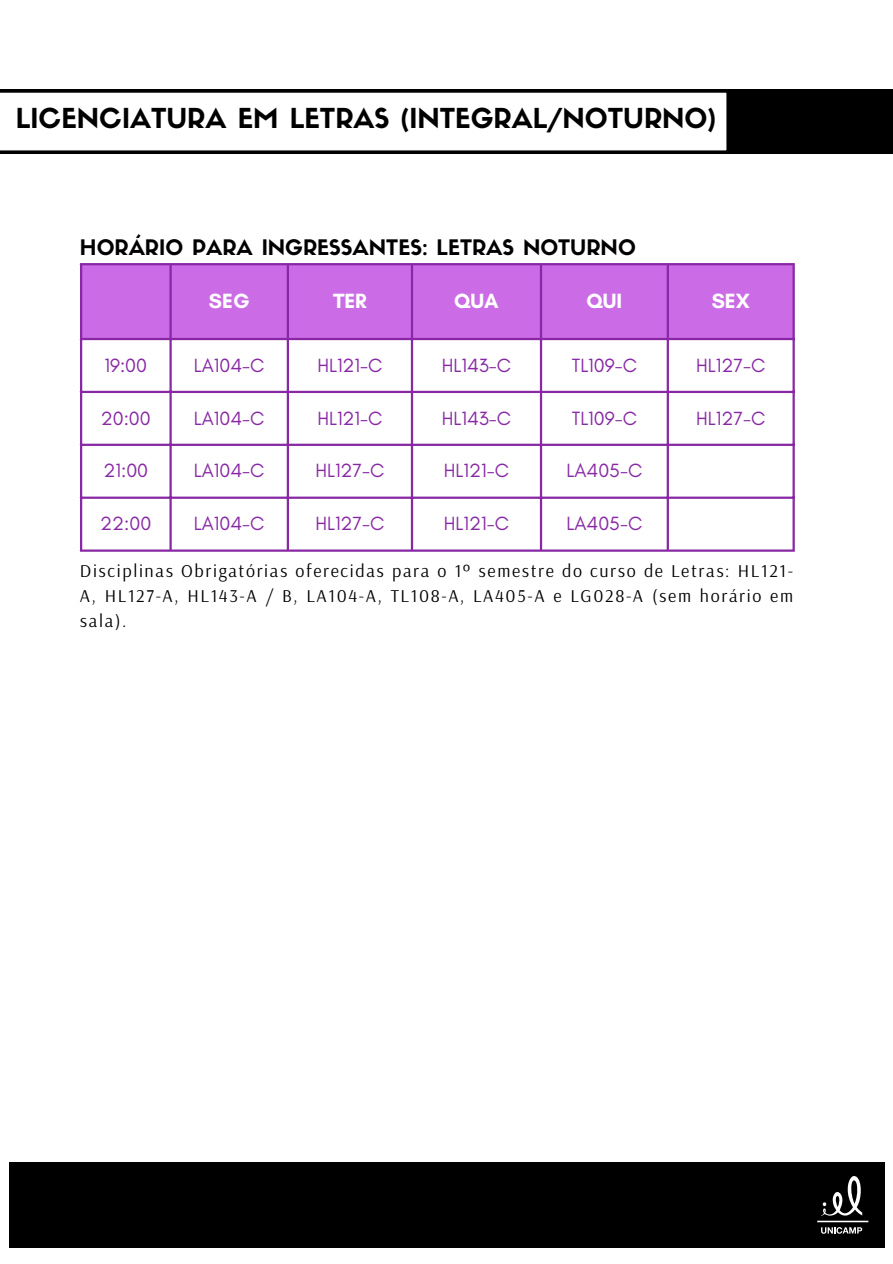
<style>
.page{position:relative;width:893px;height:1264px;background:#fff}
.page>*{position:absolute;margin:0;border:0;box-sizing:border-box;transform-origin:0 0}
.t1{font:27px "Sifonn Basic";color:#000}
.t2{font:21px "Sifonn Basic";color:#000}
.t3{font:700 21px "Glacial Indifference";color:#fff}
.t4{font:19.5px "Glacial Indifference";color:#8828a4}
.t5{font:18px/24.8px "Arsenal";letter-spacing:.09em;color:#000;text-align:justify}
</style>
<div class="page">
<svg style="left:0;top:89px;width:729px;height:64px"></svg>
<div style="left:729px;top:89px;width:163px;height:64px;background:#000"></div>
<div style="left:82px;top:265px;width:710px;height:73px;background:#cb6ce6"></div>
<hr style="left:80px;top:265px;width:2px;height:284px;background:#8828a4">
<hr style="left:169px;top:265px;width:3px;height:284px;background:#8828a4">
<hr style="left:287px;top:265px;width:2px;height:284px;background:#8828a4">
<hr style="left:411px;top:265px;width:2px;height:284px;background:#8828a4">
<hr style="left:540px;top:265px;width:2px;height:284px;background:#8828a4">
<hr style="left:666px;top:265px;width:3px;height:284px;background:#8828a4">
<hr style="left:792px;top:265px;width:2px;height:284px;background:#8828a4">
<hr style="left:80px;top:263px;width:714px;height:2px;background:#8828a4">
<hr style="left:80px;top:338px;width:714px;height:2px;background:#8828a4">
<hr style="left:80px;top:391px;width:714px;height:2px;background:#8828a4">
<hr style="left:80px;top:443px;width:714px;height:3px;background:#8828a4">
<hr style="left:80px;top:496px;width:714px;height:3px;background:#8828a4">
<hr style="left:80px;top:549px;width:714px;height:2px;background:#8828a4">
<div style="left:9px;top:1162px;width:875px;height:85px;background:#000"></div>
<svg style="left:821px;top:1176px;width:41px;height:40px"></svg>
<svg style="left:821px;top:1227px;width:41px;height:6px"></svg>
<hr style="left:817px;top:1220px;width:51px;height:2px;background:#fff">
<h1 class="t1" style="left:16px;top:108px;width:701px">LICENCIATURA EM LETRAS (INTEGRAL/NOTURNO)</h1>
<p class="t2" style="left:80px;top:239px;width:557px">HORÁRIO PARA INGRESSANTES: LETRAS NOTURNO</p>
<p class="t3" style="left:209px;top:288px;width:42px">SEG</p>
<p class="t3" style="left:333px;top:288px;width:35px">TER</p>
<p class="t3" style="left:454px;top:288px;width:46px">QUA</p>
<p class="t3" style="left:586px;top:288px;width:37px">QUI</p>
<p class="t3" style="left:711px;top:288px;width:40px">SEX</p>
<p class="t4" style="left:104px;top:353px;width:44px">19:00</p>
<p class="t4" style="left:194px;top:353px;width:72px">LA104-C</p>
<p class="t4" style="left:317px;top:353px;width:67px">HL121-C</p>
<p class="t4" style="left:442px;top:353px;width:71px">HL143-C</p>
<p class="t4" style="left:571px;top:353px;width:67px">TL109-C</p>
<p class="t4" style="left:696px;top:353px;width:71px">HL127-C</p>
<p class="t4" style="left:101px;top:406px;width:51px">20:00</p>
<p class="t4" style="left:194px;top:406px;width:72px">LA104-C</p>
<p class="t4" style="left:317px;top:406px;width:67px">HL121-C</p>
<p class="t4" style="left:442px;top:406px;width:71px">HL143-C</p>
<p class="t4" style="left:571px;top:406px;width:67px">TL109-C</p>
<p class="t4" style="left:696px;top:406px;width:71px">HL127-C</p>
<p class="t4" style="left:103px;top:459px;width:46px">21:00</p>
<p class="t4" style="left:194px;top:459px;width:72px">LA104-C</p>
<p class="t4" style="left:315px;top:459px;width:71px">HL127-C</p>
<p class="t4" style="left:444px;top:459px;width:67px">HL121-C</p>
<p class="t4" style="left:566px;top:459px;width:77px">LA405-C</p>
<p class="t4" style="left:100px;top:512px;width:53px">22:00</p>
<p class="t4" style="left:194px;top:512px;width:72px">LA104-C</p>
<p class="t4" style="left:315px;top:512px;width:71px">HL127-C</p>
<p class="t4" style="left:444px;top:512px;width:67px">HL121-C</p>
<p class="t4" style="left:566px;top:512px;width:77px">LA405-C</p>
<p class="t5" style="left:80px;top:558px;width:714px">Disciplinas Obrigatórias oferecidas para o 1º semestre do curso de Letras: HL121- A, HL127-A, HL143-A / B, LA104-A, TL108-A, LA405-A e LG028-A (sem horário em sala).</p>
</div>
